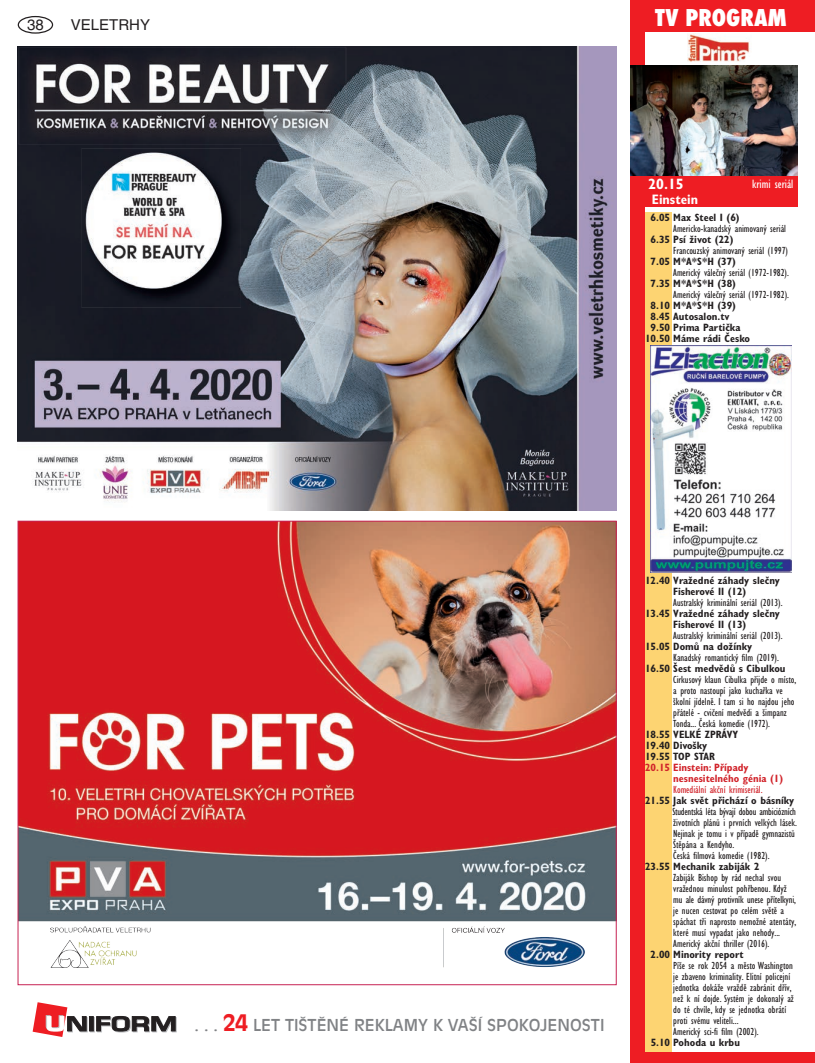
<style>
.page{position:relative;width:815px;height:1063px;background:#fff}
.page>*{position:absolute;margin:0;border:0;box-sizing:border-box;transform-origin:0 0}
.t1{font:800 condensed 22.5px "Futura";color:#fff}
.t2{font:16.25px "Antique Olive CE";color:#808285}
.t3{font:15px "Helvetica CE";color:#231f20}
.t4{font:700 condensed 15px "Gill Sans CE";color:#fff}
.t5{font:700 condensed 13.75px "Gill Sans CE";color:#fff}
.t6{font:condensed 12.5px "Gill Sans CE";color:#fff}
.t7{font:condensed 10.62px/11px "Gill Sans CE";color:#231f20}
.t8{font:700 condensed 10.62px/11px "Gill Sans CE";color:#231f20;text-align:center}
.t9{font:700 condensed 10.62px/11px "Gill Sans CE";color:#d1232a}
.t10{font:condensed 10.62px "Gill Sans CE";color:#d1232a}
.s1{font-weight:700;font-size:22.5px;color:#ee1d23}
</style>
<div class="page">
<div style="left:18px;top:16px;width:35px;height:18px;border:1px solid #231f20;border-radius:50%"></div>
<svg style="left:90px;top:1017px;width:5px;height:15px"></svg>
<svg style="left:89px;top:1016px;width:5px;height:15px"></svg>
<svg style="left:96px;top:1016px;width:81px;height:16px"></svg>
<svg style="left:33px;top:1002px;width:55px;height:35px"></svg>
<div style="left:631px;top:0;width:184px;height:32px;background:#ee1d23"></div>
<div style="left:631px;top:175px;width:166px;height:32px;background:#ee1d23"></div>
<img style="left:687px;top:33px;width:63px;height:29px">
<div style="left:631px;top:0;width:14px;height:1063px;background:#ee1d23"></div>
<div style="left:631px;top:1052px;width:184px;height:11px;background:#ee1d23"></div>
<div style="left:645px;top:213px;width:26px;height:839px;background:#fdd472"></div>
<img style="left:631px;top:66px;width:166px;height:109px">
<img style="left:18px;top:46px;width:599px;height:464px">
<img style="left:650px;top:346px;width:142px;height:227px">
<img style="left:20px;top:523px;width:595px;height:445px">
<h3 class="t3" style="left:27px;top:16px;width:18px">38</h3>
<h3 class="t3" style="left:71px;top:16px;width:81px">VELETRHY</h3>
<h1 class="t1" style="left:655px;top:2px;width:133px">TV PROGRAM</h1>
<h3 class="t4" style="left:648px;top:175px;width:37px">20.15</h3>
<p class="t5" style="left:652px;top:191px;width:48px">Einstein</p>
<p class="t6" style="left:752px;top:176px;width:43px">krimi seriál</p>
<p class="t8" style="left:651px;top:212px;width:91px">6.05 Max Steel I (6)</p>
<p class="t7" style="left:673px;top:223px;width:114px">Americko-kanadský animovaný seriál</p>
<p class="t8" style="left:651px;top:234px;width:84px">6.35 Psí život (22)</p>
<p class="t7" style="left:673px;top:245px;width:116px">Francouzský animovaný seriál (1997)</p>
<p class="t8" style="left:651px;top:256px;width:87px">7.05 M*A*S*H (37)</p>
<p class="t7" style="left:673px;top:267px;width:117px">Americký válečný seriál (1972-1982).</p>
<p class="t8" style="left:651px;top:278px;width:87px">7.35 M*A*S*H (38)</p>
<p class="t7" style="left:673px;top:289px;width:117px">Americký válečný seriál (1972-1982).</p>
<p class="t8" style="left:651px;top:300px;width:87px">8.10 M*A*S*H (39)</p>
<p class="t8" style="left:651px;top:311px;width:81px">8.45 Autosalon.tv</p>
<p class="t8" style="left:651px;top:322px;width:91px">9.50 Prima Partička</p>
<p class="t8" style="left:645px;top:333px;width:107px">10.50 Máme rádi Česko</p>
<h2 class="t2" style="left:195px;top:1016px;width:411px">. . . <span class="s1">24</span> LET TIŠTĚNÉ REKLAMY K VAŠÍ SPOKOJENOSTI</h2>
<p class="t8" style="left:645px;top:575px;width:136px">12.40 Vražedné záhady slečny<br>Fisherové II (12)</p>
<p class="t7" style="left:673px;top:597px;width:111px">Australský kriminální seriál (2013).</p>
<p class="t8" style="left:645px;top:608px;width:136px">13.45 Vražedné záhady slečny<br>Fisherové II (13)</p>
<p class="t7" style="left:673px;top:630px;width:111px">Australský kriminální seriál (2013).</p>
<p class="t8" style="left:645px;top:641px;width:109px">15.05 Domů na dožínky</p>
<p class="t7" style="left:673px;top:652px;width:107px">Kanadský romantický film (2019).</p>
<p class="t8" style="left:645px;top:663px;width:142px">16.50 Šest medvědů s Cibulkou</p>
<p class="t7" style="left:673px;top:674px;width:125px">Cirkusový klaun Cibulka přijde o místo, a proto nastoupí jako kuchařka ve školní jídelně. I tam si ho najdou jeho přátelé - cvičení medvědi a šimpanz Tonda... Česká komedie (1972).</p>
<p class="t8" style="left:645px;top:729px;width:95px;text-align:left">18.55 VELKÉ ZPRÁVY<br>19.40 Divošky<br>19.55 TOP STAR</p>
<p class="t9" style="left:673px;top:762px;width:111px;text-indent:-28px">20.15 Einstein: Případy nesnesitelného génia (1)</p>
<p class="t10" style="left:673px;top:783px;width:91px">Komediální akční krimiseriál.</p>
<p class="t8" style="left:645px;top:795px;width:151px">21.55 Jak svět přichází o básníky</p>
<p class="t7" style="left:672px;top:806px;width:126px">Studentská léta bývají dobou ambiciózních životních plánů i prvních velkých lásek.<br>Nejinak je tomu i v případě gymnazistů Štěpána a Kendyho.<br>Česká filmová komedie (1982).</p>
<p class="t8" style="left:645px;top:861px;width:116px">23.55 Mechanik zabiják 2</p>
<p class="t7" style="left:673px;top:872px;width:125px">Zabiják Bishop by rád nechal svou vražednou minulost pohřbenou. Když mu ale dávný protivník unese přítelkyni, je nucen cestovat po celém světě a spáchat tři naprosto nemožné atentáty, které musí vypadat jako nehody...<br>Americký akční thriller (2016).</p>
<p class="t8" style="left:651px;top:949px;width:95px">2.00 Minority report</p>
<p class="t7" style="left:673px;top:960px;width:122px">Píše se rok 2054 a město Washington je zbaveno kriminality. Elitní policejní jednotka dokáže vraždě zabránit dřív, než k ní dojde. Systém je dokonalý až do té chvíle, kdy se jednotka obrátí proti svému veliteli...<br>Americký sci-fi film (2002).</p>
<p class="t8" style="left:651px;top:1037px;width:91px">5.10 Pohoda u krbu</p>
</div>
